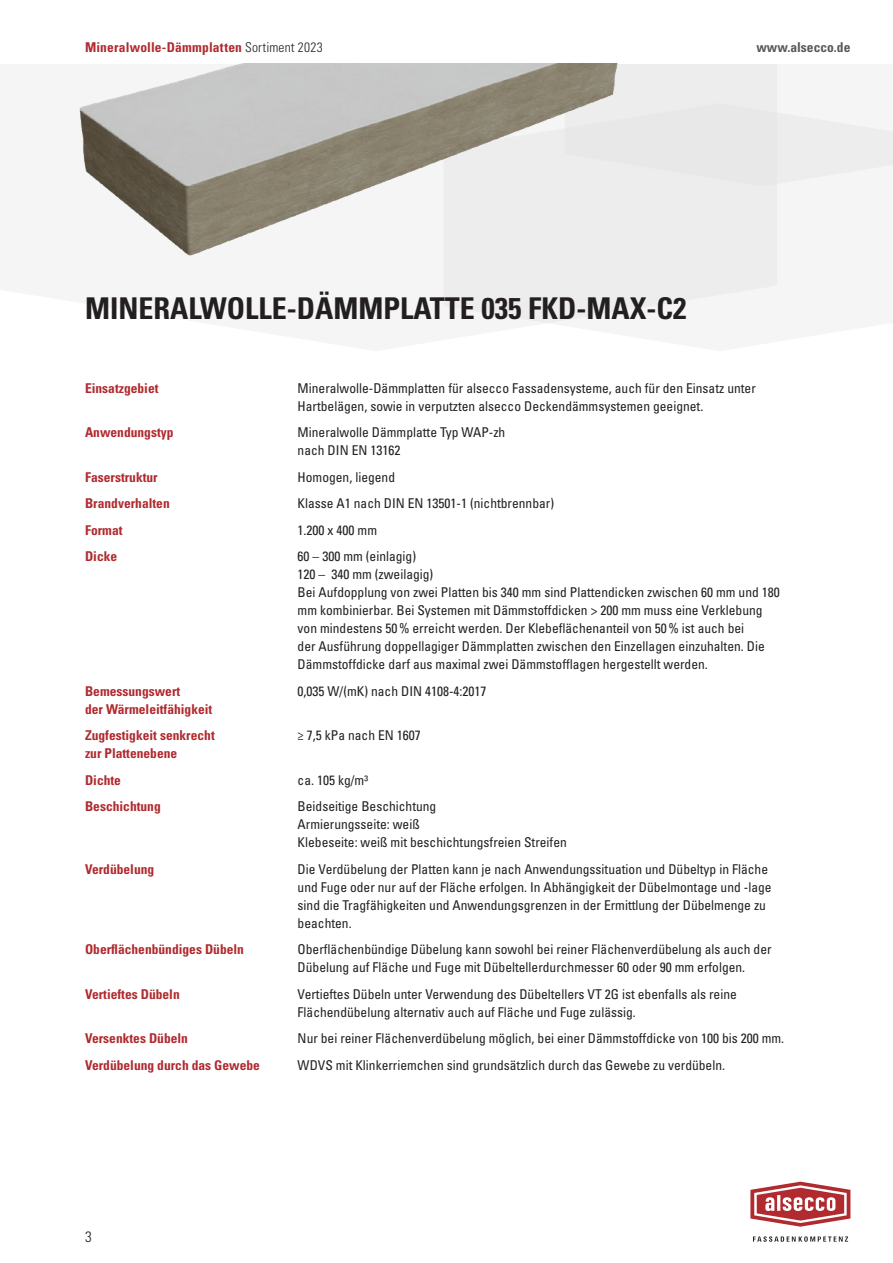
<style>
.page{position:relative;width:893px;height:1263px;background:#fff}
.page>*{position:absolute;margin:0;border:0;box-sizing:border-box;transform-origin:0 0}
.t1{font:700 condensed 30px "Univers LT Std";color:#231f20}
.t2{font:300 condensed 15px "Univers LT Std";color:#231f20}
.t3{font:condensed 13.5px/18px "Univers LT Std";color:#231f20}
.t4{font:700 condensed 13.5px/26.5px "Univers LT Std";color:#b02a2f}
.t5{font:700 condensed 13.5px "Univers LT Std";color:#57585a}
.s1{font-weight:300;color:#231f20}
</style>
<div class="page">
<div style="left:449px;top:186px;width:329px;height:137px;background:#ededed"></div>
<div style="left:666px;top:64px;width:227px;height:122px;background:#ededed"></div>
<svg style="left:753px;top:1236px;width:95px;height:6px"></svg>
<svg style="left:750px;top:1182px;width:100px;height:45px"></svg>
<img style="left:79px;top:64px;width:587px;height:243px">
<p class="t4" style="left:85px;top:34px;width:239px">Mineralwolle-Dämmplatten <span class="s1">Sortiment 2023</span></p>
<p class="t5" style="left:756px;top:39px;width:96px">www.alsecco.de</p>
<h1 class="t1" style="left:85px;top:290px;width:603px">MINERALWOLLE-DÄMMPLATTE 035 FKD-MAX-C2</h1>
<p class="t4" style="left:85px;top:374px;width:75px">Einsatzgebiet</p>
<p class="t3" style="left:298px;top:378px;width:460px">Mineralwolle-Dämmplatten für alsecco Fassadensysteme, auch für den Einsatz unter<br>Hartbelägen, sowie in verputzten alsecco Deckendämmsystemen geeignet.</p>
<p class="t4" style="left:85px;top:419px;width:90px">Anwendungstyp</p>
<p class="t3" style="left:298px;top:423px;width:209px">Mineralwolle Dämmplatte Typ WAP-zh nach DIN EN 13162</p>
<p class="t4" style="left:85px;top:463px;width:74px">Faserstruktur</p>
<p class="t3" style="left:298px;top:467px;width:99px">Homogen, liegend</p>
<p class="t4" style="left:85px;top:490px;width:86px">Brandverhalten</p>
<p class="t3" style="left:298px;top:494px;width:258px">Klasse A1 nach DIN EN 13501-1 (nichtbrennbar)</p>
<p class="t4" style="left:85px;top:516px;width:39px">Format</p>
<p class="t3" style="left:298px;top:520px;width:81px">1.200 x 400 mm</p>
<p class="t4" style="left:85px;top:543px;width:34px">Dicke</p>
<p class="t3" style="left:298px;top:547px;width:484px">60 – 300 mm (einlagig)<br>120 – 340 mm (zweilagig)<br>Bei Aufdopplung von zwei Platten bis 340 mm sind Plattendicken zwischen 60 mm und 180 mm kombinierbar. Bei Systemen mit Dämmstoffdicken &gt; 200 mm muss eine Verklebung von mindestens 50% erreicht werden. Der Klebeflächenanteil von 50% ist auch bei<br>der Ausführung doppellagiger Dämmplatten zwischen den Einzellagen einzuhalten. Die Dämmstoffdicke darf aus maximal zwei Dämmstofflagen hergestellt werden.</p>
<p class="t4" style="left:85px;top:677px;width:97px">Bemessungswert</p>
<p class="t3" style="left:298px;top:681px;width:190px">0,035 W/(mK) nach DIN 4108-4:2017</p>
<p class="t4" style="left:85px;top:695px;width:131px">der Wärmeleitfähigkeit<br>Zugfestigkeit senkrecht</p>
<p class="t3" style="left:298px;top:726px;width:125px">≥ 7,5 kPa nach EN 1607</p>
<p class="t4" style="left:85px;top:740px;width:94px">zur Plattenebene<br>Dichte</p>
<p class="t3" style="left:298px;top:770px;width:72px">ca. 105 kg/m³</p>
<p class="t4" style="left:85px;top:793px;width:77px">Beschichtung</p>
<p class="t3" style="left:298px;top:797px;width:271px">Beidseitige Beschichtung<br>Armierungsseite: weiß<br>Klebeseite: weiß mit beschichtungsfreien Streifen</p>
<p class="t4" style="left:85px;top:855px;width:71px">Verdübelung</p>
<p class="t3" style="left:298px;top:859px;width:475px">Die Verdübelung der Platten kann je nach Anwendungssituation und Dübeltyp in Fläche und Fuge oder nur auf der Fläche erfolgen. In Abhängigkeit der Dübelmontage und -lage sind die Tragfähigkeiten und Anwendungsgrenzen in der Ermittlung der Dübelmenge zu beachten.</p>
<p class="t4" style="left:85px;top:936px;width:160px">Oberflächenbündiges Dübeln</p>
<p class="t3" style="left:298px;top:940px;width:475px">Oberflächenbündige Dübelung kann sowohl bei reiner Flächenverdübelung als auch der<br>Dübelung auf Fläche und Fuge mit Dübeltellerdurchmesser 60 oder 90 mm erfolgen.</p>
<p class="t4" style="left:85px;top:980px;width:96px">Vertieftes Dübeln</p>
<p class="t3" style="left:298px;top:984px;width:441px">Vertieftes Dübeln unter Verwendung des Dübeltellers VT 2G ist ebenfalls als reine<br>Flächendübelung alternativ auch auf Fläche und Fuge zulässig.</p>
<p class="t4" style="left:85px;top:1025px;width:104px">Versenktes Dübeln</p>
<p class="t3" style="left:298px;top:1029px;width:488px">Nur bei reiner Flächenverdübelung möglich, bei einer Dämmstoffdicke von 100 bis 200 mm.</p>
<p class="t4" style="left:85px;top:1051px;width:176px">Verdübelung durch das Gewebe</p>
<p class="t3" style="left:298px;top:1055px;width:429px">WDVS mit Klinkerriemchen sind grundsätzlich durch das Gewebe zu verdübeln.</p>
<p class="t2" style="left:85px;top:1227px;width:8px">3</p>
</div>
